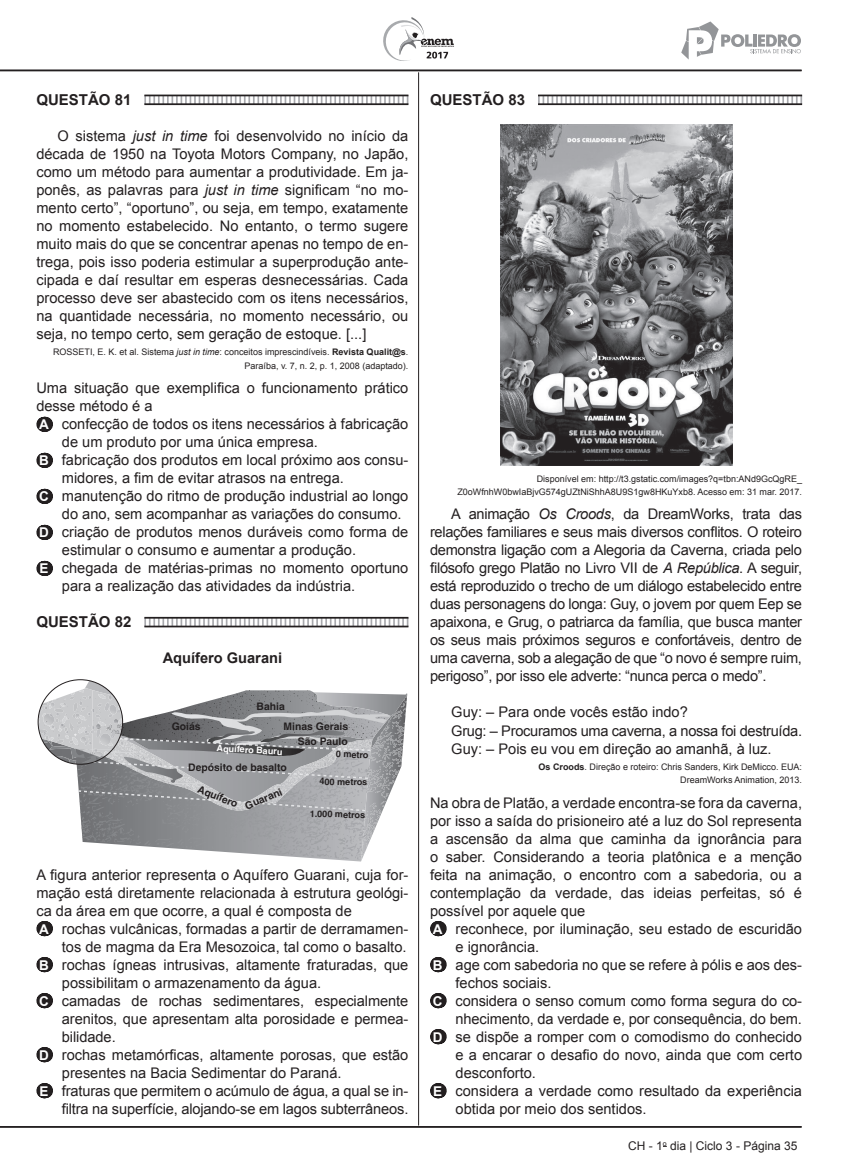
<style>
.page{position:relative;width:842px;height:1170px;background:#fff}
.page>*{position:absolute;margin:0;border:0;box-sizing:border-box;transform-origin:0 0}
.t1{font:700 15px "Arial";color:#231f20}
.t2{font:14.7px/18px "Arial";color:#231f20;text-align:justify}
.t3{font:700 14.7px "Arial";color:#231f20}
.t4{font:12px "Arial";color:#231f20}
.t5{font:700 10.35px/19.6px "Helvetica";color:#231f20}
.t6{font:700 9.15px "Helvetica";color:#231f20}
.t7{font:700 9.15px "Helvetica";color:#fff}
.t8{font:9px/13.5px "Arial";color:#231f20;text-align:right}
.s1{font-style:italic}
.s2{font-weight:700}
.s3{font-weight:700;font-size:13.5px;color:#fff}
</style>
<div class="page">
<hr style="left:418px;top:72px;width:1px;height:1053px;background:#231f20">
<svg style="left:383px;top:17px;width:71px;height:44px"></svg>
<svg style="left:681px;top:21px;width:120px;height:39px"></svg>
<hr style="left:0;top:70px;width:801px;height:1px;background:#231f20">
<hr style="left:0;top:1125px;width:801px;height:2px;background:#231f20">
<svg style="left:144px;top:96px;width:264px;height:7px"></svg>
<svg style="left:44px;top:417px;width:2px;height:15px"></svg>
<svg style="left:44px;top:453px;width:2px;height:15px"></svg>
<svg style="left:44px;top:489px;width:2px;height:15px"></svg>
<svg style="left:44px;top:525px;width:2px;height:15px"></svg>
<svg style="left:44px;top:561px;width:2px;height:15px"></svg>
<svg style="left:144px;top:618px;width:264px;height:7px"></svg>
<svg style="left:44px;top:921px;width:2px;height:15px"></svg>
<svg style="left:44px;top:957px;width:2px;height:15px"></svg>
<svg style="left:44px;top:993px;width:2px;height:15px"></svg>
<svg style="left:44px;top:1047px;width:2px;height:15px"></svg>
<svg style="left:44px;top:1083px;width:2px;height:15px"></svg>
<hr style="left:144px;top:95px;width:264px;height:1px;background:#231f20">
<hr style="left:144px;top:103px;width:264px;height:2px;background:#231f20">
<hr style="left:144px;top:617px;width:264px;height:1px;background:#231f20">
<hr style="left:144px;top:625px;width:264px;height:2px;background:#231f20">
<svg style="left:38px;top:679px;width:369px;height:182px"></svg>
<svg style="left:538px;top:96px;width:264px;height:7px"></svg>
<svg style="left:437px;top:921px;width:2px;height:15px"></svg>
<svg style="left:437px;top:957px;width:2px;height:15px"></svg>
<svg style="left:437px;top:993px;width:2px;height:15px"></svg>
<svg style="left:437px;top:1029px;width:2px;height:15px"></svg>
<svg style="left:437px;top:1083px;width:2px;height:15px"></svg>
<hr style="left:538px;top:95px;width:264px;height:1px;background:#231f20">
<hr style="left:538px;top:103px;width:264px;height:2px;background:#231f20">
<img style="left:500px;top:124px;width:232px;height:341px">
<p class="t1" style="left:36px;top:89px;width:97px">QUESTÃO 81</p>
<p class="t2" style="left:36px;top:127px;width:374px;text-indent:21px">O sistema <span class="s1">just in time</span> foi desenvolvido no início da década de 1950 na Toyota Motors Company, no Japão, como um método para aumentar a produtividade. Em ja&shy;ponês, as palavras para <span class="s1">just in time</span> significam “no mo&shy;mento certo”, “oportuno”, ou seja, em tempo, exatamente no momento estabelecido. No entanto, o termo sugere muito mais do que se concentrar apenas no tempo de en&shy;trega, pois isso poderia estimular a superprodução ante&shy;cipada e daí resultar em esperas desnecessárias. Cada processo deve ser abastecido com os itens necessários, na quantidade necessária, no momento necessário, ou seja, no tempo certo, sem geração de estoque. [...]</p>
<p class="t8" style="left:53px;top:345px;width:357px">ROSSETI, E. K. et al. Sistema <span class="s1">just in time</span>: conceitos imprescindíveis. <span class="s2">Revista Qualit@s</span>.<br>Paraíba, v. 7, n. 2, p. 1, 2008 (adaptado).</p>
<p class="t2" style="left:36px;top:379px;width:374px">Uma situação que exemplifica o funcionamento prático</p>
<p class="t2" style="left:36px;top:397px;width:118px">desse método é a</p>
<p class="t2" style="left:39px;top:415px;width:371px"><span class="s3">A</span> confecção de todos os itens necessários à fabricação</p>
<p class="t2" style="left:62px;top:433px;width:258px">de um produto por uma única empresa.</p>
<p class="t2" style="left:39px;top:451px;width:371px"><span class="s3">B</span> fabricação dos produtos em local próximo aos consu-</p>
<p class="t2" style="left:62px;top:469px;width:284px">midores, a fim de evitar atrasos na entrega.</p>
<p class="t2" style="left:39px;top:487px;width:371px"><span class="s3">C</span> manutenção do ritmo de produção industrial ao longo</p>
<p class="t2" style="left:62px;top:505px;width:341px">do ano, sem acompanhar as variações do consumo.</p>
<p class="t2" style="left:39px;top:523px;width:371px"><span class="s3">D</span> criação de produtos menos duráveis como forma de</p>
<p class="t2" style="left:62px;top:541px;width:296px">estimular o consumo e aumentar a produção.</p>
<p class="t2" style="left:40px;top:559px;width:370px"><span class="s3">E</span> chegada de matérias-primas no momento oportuno</p>
<p class="t2" style="left:62px;top:577px;width:295px">para a realização das atividades da indústria.</p>
<p class="t1" style="left:36px;top:611px;width:97px">QUESTÃO 82</p>
<p class="t3" style="left:163px;top:647px;width:121px">Aquífero Guarani</p>
<p class="t5" style="left:284px;top:696px;width:66px;text-indent:-27px">Bahia<br>Minas Gerais</p>
<p class="t5" style="left:298px;top:731px;width:51px">São Paulo</p>
<p class="t5" style="left:188px;top:757px;width:100px">Depósito de basalto</p>
<p class="t5" style="left:202px;top:779px;width:44px;rotate:22deg">Aquífero</p>
<p class="t5" style="left:242px;top:797px;width:41px;rotate:-23deg">Guarani</p>
<p class="t5" style="left:172px;top:716px;width:30px">Goiás</p>
<p class="t7" style="left:217px;top:742px;width:67px;rotate:3deg">Aquífero Bauru</p>
<p class="t6" style="left:336px;top:748px;width:34px;rotate:1deg">0 metro</p>
<p class="t6" style="left:320px;top:775px;width:49px;rotate:1deg">400 metros</p>
<p class="t6" style="left:310px;top:808px;width:57px;rotate:1deg">1.000 metros</p>
<p class="t2" style="left:36px;top:865px;width:374px">A figura anterior representa o Aquífero Guarani, cuja for-</p>
<p class="t2" style="left:36px;top:883px;width:374px">mação está diretamente relacionada à estrutura geológi-</p>
<p class="t2" style="left:36px;top:901px;width:317px">ca da área em que ocorre, a qual é composta de</p>
<p class="t2" style="left:39px;top:919px;width:371px"><span class="s3">A</span> rochas vulcânicas, formadas a partir de derramamen-</p>
<p class="t2" style="left:62px;top:937px;width:346px">tos de magma da Era Mesozoica, tal como o basalto.</p>
<p class="t2" style="left:39px;top:955px;width:371px"><span class="s3">B</span> rochas ígneas intrusivas, altamente fraturadas, que</p>
<p class="t2" style="left:62px;top:973px;width:261px">possibilitam o armazenamento da água.</p>
<p class="t2" style="left:39px;top:991px;width:371px"><span class="s3">C</span> camadas de rochas sedimentares, especialmente</p>
<p class="t2" style="left:62px;top:1009px;width:348px">arenitos, que apresentam alta porosidade e permea-</p>
<p class="t2" style="left:62px;top:1027px;width:55px">bilidade.</p>
<p class="t2" style="left:39px;top:1045px;width:371px"><span class="s3">D</span> rochas metamórficas, altamente porosas, que estão</p>
<p class="t2" style="left:62px;top:1063px;width:281px">presentes na Bacia Sedimentar do Paraná.</p>
<p class="t2" style="left:40px;top:1081px;width:370px"><span class="s3">E</span> fraturas que permitem o acúmulo de água, a qual se in-</p>
<p class="t2" style="left:62px;top:1099px;width:348px">filtra na superfície, alojando-se em lagos subterrâneos.</p>
<p class="t1" style="left:430px;top:89px;width:97px">QUESTÃO 83</p>
<p class="t8" style="left:457px;top:471px;width:346px">Disponível em: http://t3.gstatic.com/images?q=tbn:ANd9GcQgRE_<br>Z0oWfnhW0bwIaBjvG574gUZtNiShhA8U9S1gw8HKuYxb8. Acesso em: 31 mar. 2017.</p>
<p class="t2" style="left:430px;top:505px;width:374px;text-indent:21px">A animação <span class="s1">Os Croods</span>, da DreamWorks, trata das relações familiares e seus mais diversos conflitos. O roteiro demonstra ligação com a Alegoria da Caverna, criada pelo filósofo grego Platão no Livro VII de <span class="s1">A República</span>. A seguir, está reproduzido o trecho de um diálogo estabelecido entre duas personagens do longa: Guy, o jovem por quem Eep se apaixona, e Grug, o patriarca da família, que busca manter os seus mais próximos seguros e confortáveis, dentro de uma caverna, sob a alegação de que “o novo é sempre ruim, perigoso”, por isso ele adverte: “nunca perca o medo”.</p>
<p class="t2" style="left:451px;top:703px;width:352px;text-align:left">Guy: – Para onde vocês estão indo?<br>Grug: – Procuramos uma caverna, a nossa foi destruída.<br>Guy: – Pois eu vou em direção ao amanhã, à luz.</p>
<p class="t8" style="left:538px;top:759px;width:265px"><span class="s2">Os Croods</span>. Direção e roteiro: Chris Sanders, Kirk DeMicco. EUA:<br>DreamWorks Animation, 2013.</p>
<p class="t2" style="left:430px;top:793px;width:374px">Na obra de Platão, a verdade encontra-se fora da caverna,</p>
<p class="t2" style="left:430px;top:811px;width:374px">por isso a saída do prisioneiro até a luz do Sol representa</p>
<p class="t2" style="left:430px;top:829px;width:374px">a ascensão da alma que caminha da ignorância para</p>
<p class="t2" style="left:430px;top:847px;width:374px">o saber. Considerando a teoria platônica e a menção</p>
<p class="t2" style="left:430px;top:865px;width:374px">feita na animação, o encontro com a sabedoria, ou a</p>
<p class="t2" style="left:430px;top:883px;width:374px">contemplação da verdade, das ideias perfeitas, só é</p>
<p class="t2" style="left:430px;top:901px;width:157px">possível por aquele que</p>
<p class="t2" style="left:433px;top:919px;width:371px"><span class="s3">A</span> reconhece, por iluminação, seu estado de escuridão</p>
<p class="t2" style="left:455px;top:937px;width:85px">e ignorância.</p>
<p class="t2" style="left:433px;top:955px;width:371px"><span class="s3">B</span> age com sabedoria no que se refere à pólis e aos des-</p>
<p class="t2" style="left:455px;top:973px;width:97px">fechos sociais.</p>
<p class="t2" style="left:433px;top:991px;width:371px"><span class="s3">C</span> considera o senso comum como forma segura do co-</p>
<p class="t2" style="left:455px;top:1009px;width:348px">nhecimento, da verdade e, por consequência, do bem.</p>
<p class="t2" style="left:433px;top:1027px;width:371px"><span class="s3">D</span> se dispõe a romper com o comodismo do conhecido</p>
<p class="t2" style="left:455px;top:1045px;width:348px">e a encarar o desafio do novo, ainda que com certo</p>
<p class="t2" style="left:455px;top:1063px;width:82px">desconforto.</p>
<p class="t2" style="left:433px;top:1081px;width:370px"><span class="s3">E</span> considera a verdade como resultado da experiência</p>
<p class="t2" style="left:455px;top:1099px;width:193px">obtida por meio dos sentidos.</p>
<p class="t4" style="left:628px;top:1136px;width:171px">CH - 1<sup>o</sup> dia | Ciclo 3 - Página 35</p>
</div>
